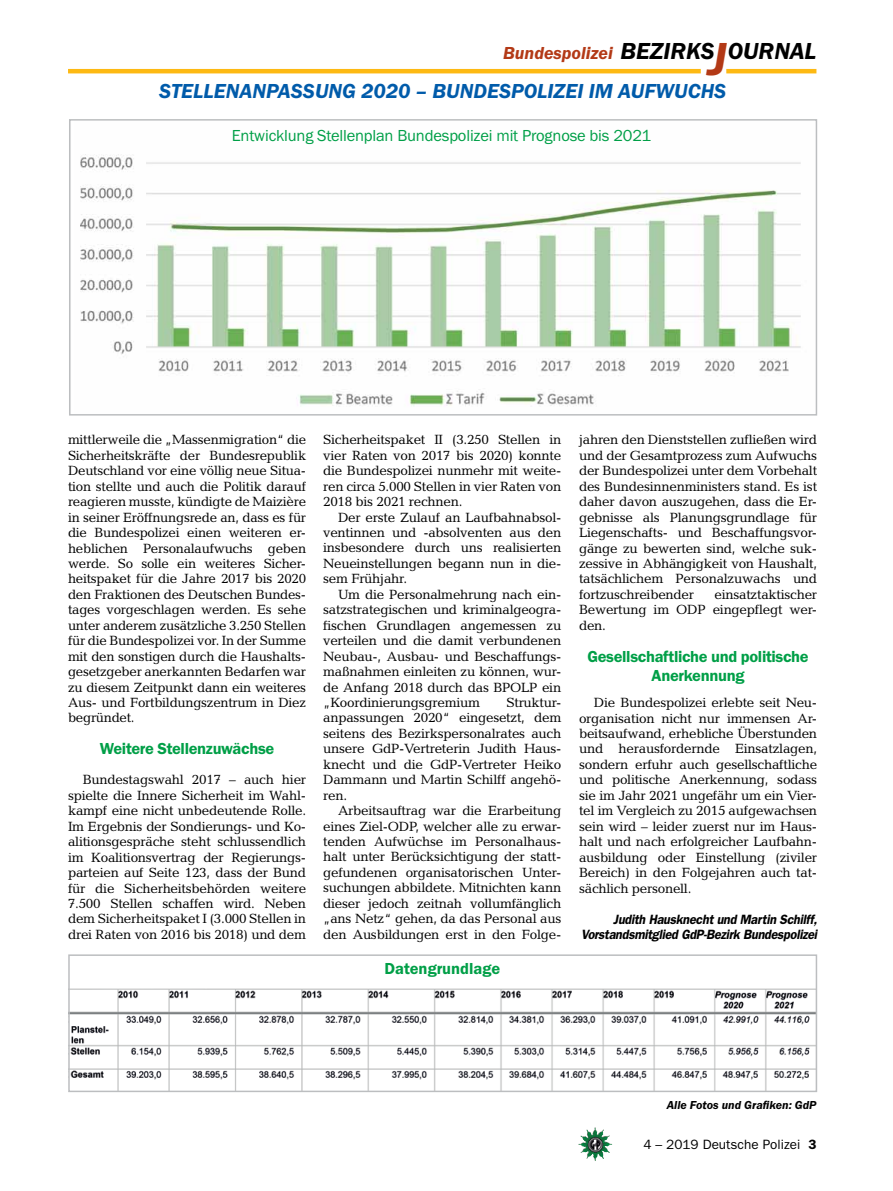
<style>
.page{position:relative;width:893px;height:1191px;background:#fff}
.page>*{position:absolute;margin:0;border:0;box-sizing:border-box;transform-origin:0 0}
.t1{font:italic 600 24px "Franklin Gothic Itc T";color:#000}
.t2{font:italic 600 21px "Franklin Gothic Itc T";color:#005baa}
.t3{font:italic 600 18px "Franklin Gothic Itc T";color:#b33916}
.t4{font:600 16.5px/19.5px "Franklin Gothic Itc T";letter-spacing:-.02em;color:#009f47;text-align:center}
.t5{font:16.5px "Franklin Gothic Itc T";letter-spacing:-.01em;color:#009f47}
.t6{font:600 16.5px "Franklin Gothic Itc T";color:#009f47}
.t7{font:13.5px/15.5px "Candida";letter-spacing:-.02em;color:#000;text-align:justify}
.t8{font:italic 600 13.5px/15.5px "Franklin Gothic";letter-spacing:-.02em;color:#000;text-align:right;scale:.93 1}
.t9{font:13.5px "Franklin Gothic";color:#000}
.t10{font:italic 600 12px "Franklin Gothic Itc T";color:#000}
.s1{font-size:48px;color:#b33916}
.s2{font-weight:600}
</style>
<div class="page">
<img style="left:578px;top:1127px;width:17px;height:25px">
<hr style="left:726px;top:69px;width:90px;height:4px;background:#fdb913">
<hr style="left:68px;top:69px;width:633px;height:4px;background:#fdb913">
<img style="left:80px;top:135px;width:721px;height:271px">
<div style="left:69px;top:119px;width:748px;height:296px;border:2px solid #bcbec0"></div>
<img style="left:71px;top:988px;width:743px;height:101px">
<div style="left:68px;top:954px;width:749px;height:138px;border:2px solid #bcbec0"></div>
<h1 class="t1" style="left:620px;top:37px;width:197px">BEZIRKS<span class="s1">J</span>OURNAL</h1>
<h3 class="t3" style="left:503px;top:42px;width:111px">BUNDESPOLIZEI</h3>
<h2 class="t2" style="left:159px;top:79px;width:36px">STELLENANPASSUNG</h2>
<h2 class="t2" style="left:361px;top:79px;width:98px">2020 – BUNDESPOLIZEI</h2>
<h2 class="t2" style="left:589px;top:79px;width:57px">IM AUFWU</h2>
<h2 class="t2" style="left:688px;top:79px;width:27px">CHS</h2>
<p class="t5" style="left:232px;top:126px;width:421px">Entwicklung Stellenplan Bundespolizei mit Prognose bis 2021</p>
<p class="t7" style="left:68px;top:432px;width:240px">mittlerweile die „Massenmigration“ die Sicherheitskräfte der Bundesrepublik Deutschland vor eine völlig neue Situa&shy;tion stellte und auch die Politik darauf reagieren musste, kündigte de Maizière in seiner Eröffnungsrede an, dass es für die Bundespolizei einen weiteren er&shy;heblichen Personalaufwuchs geben werde. So solle ein weiteres Sicher&shy;heitspaket für die Jahre 2017 bis 2020 den Fraktionen des Deutschen Bundes&shy;tages vorgeschlagen werden. Es sehe unter anderem zusätzliche 3.250 Stellen für die Bundespolizei vor. In der Summe mit den sonstigen durch die Haushalts&shy;gesetzgeber anerkannten Bedarfen war zu diesem Zeitpunkt dann ein weiteres Aus- und Fortbildungszentrum in Diez begründet.</p>
<p class="t4" style="left:100px;top:739px;width:176px">Weitere Stellenzuwächse</p>
<p class="t7" style="left:68px;top:772px;width:240px;text-indent:15px">Bundestagswahl 2017 – auch hier spielte die Innere Sicherheit im Wahl&shy;kampf eine nicht unbedeutende Rolle.<br>Im Ergebnis der Sondierungs- und Ko&shy;alitionsgespräche steht schlussendlich im Koalitionsvertrag der Regierungs&shy;parteien auf Seite 123, dass der Bund für die Sicherheitsbehörden weitere 7.500 Stellen schaffen wird. Neben dem Sicherheitspaket I (3.000 Stellen in drei Raten von 2016 bis 2018) und dem</p>
<p class="t7" style="left:323px;top:432px;width:240px">Sicherheitspaket II (3.250 Stellen in vier Raten von 2017 bis 2020) konnte die Bundespolizei nunmehr mit weite&shy;ren circa 5.000 Stellen in vier Raten von 2018 bis 2021 rechnen.</p>
<p class="t7" style="left:323px;top:509px;width:240px;text-indent:15px">Der erste Zulauf an Laufbahnabsol&shy;ventinnen und -absolventen aus den insbesondere durch uns realisierten Neueinstellungen begann nun in die&shy;sem Frühjahr.</p>
<p class="t7" style="left:323px;top:586px;width:240px;text-indent:15px">Um die Personalmehrung nach ein&shy;satzstrategischen und kriminalgeogra&shy;fischen Grundlagen angemessen zu verteilen und die damit verbundenen Neubau-, Ausbau- und Beschaffungs&shy;maßnahmen einleiten zu können, wur&shy;de Anfang 2018 durch das BPOLP ein „Koordinierungsgremium</p>
<p class="t7" style="left:323px;top:694px;width:240px;text-align:left;text-indent:183px">Struktur&shy;anpassungen 2020“ eingesetzt, dem seitens des Bezirkspersonalrates auch unsere GdP-Vertreterin Judith Haus&shy;knecht und die GdP-Vertreter Heiko<br>Dammann und Martin Schilff angehö&shy;ren.</p>
<p class="t7" style="left:323px;top:803px;width:240px;text-indent:15px">Arbeitsauftrag war die Erarbeitung eines Ziel-ODP, welcher alle zu erwar&shy;tenden Aufwüchse im Personalhaus&shy;halt unter Berücksichtigung der statt&shy;gefundenen organisatorischen Unter&shy;suchungen abbildete. Mitnichten kann dieser jedoch zeitnah vollumfänglich „ans Netz“ gehen, da das Personal aus den Ausbildungen erst in den Folge-</p>
<p class="t6" style="left:384px;top:959px;width:117px">Datengrundlage</p>
<p class="t7" style="left:579px;top:432px;width:240px">jahren den Dienststellen zufließen wird und der Gesamtprozess zum Aufwuchs der Bundespolizei unter dem Vorbehalt des Bundesinnenministers stand. Es ist daher davon auszugehen, dass die Er&shy;gebnisse als Planungsgrundlage für Liegenschafts- und Beschaffungsvor&shy;gänge zu bewerten sind, welche suk&shy;zessive in Abhängigkeit von Haushalt, tatsächlichem Personalzuwachs und fortzuschreibender</p>
<p class="t7" style="left:579px;top:586px;width:240px;text-indent:135px">einsatztaktischer Bewertung im ODP eingepflegt wer&shy;den.</p>
<p class="t4" style="left:587px;top:646px;width:223px">Gesellschaftliche und politische<br>Anerkennung</p>
<p class="t7" style="left:579px;top:695px;width:240px;text-indent:15px">Die Bundespolizei erlebte seit Neu&shy;organisation nicht nur immensen Ar&shy;beitsaufwand, erhebliche Überstunden und herausfordernde Einsatzlagen, sondern erfuhr auch gesellschaftliche und politische Anerkennung, sodass sie im Jahr 2021 ungefähr um ein Vier&shy;tel im Vergleich zu 2015 aufgewachsen sein wird – leider zuerst nur im Haus&shy;halt und nach erfolgreicher Laufbahn&shy;ausbildung oder Einstellung (ziviler Bereich) in den Folgejahren auch tat&shy;sächlich personell.</p>
<p class="t8" style="left:581px;top:911px;width:255px">Judith Hausknecht und Martin Schilff,<br>Vorstandsmitglied GdP-Bezirk Bundespolizei</p>
<p class="t10" style="left:667px;top:1098px;width:151px">ALLE FOTOS UND GRAFIKEN: GDP</p>
<p class="t9" style="left:643px;top:1136px;width:175px">4 – 2019 Deutsche Polizei <span class="s2">3</span></p>
</div>
